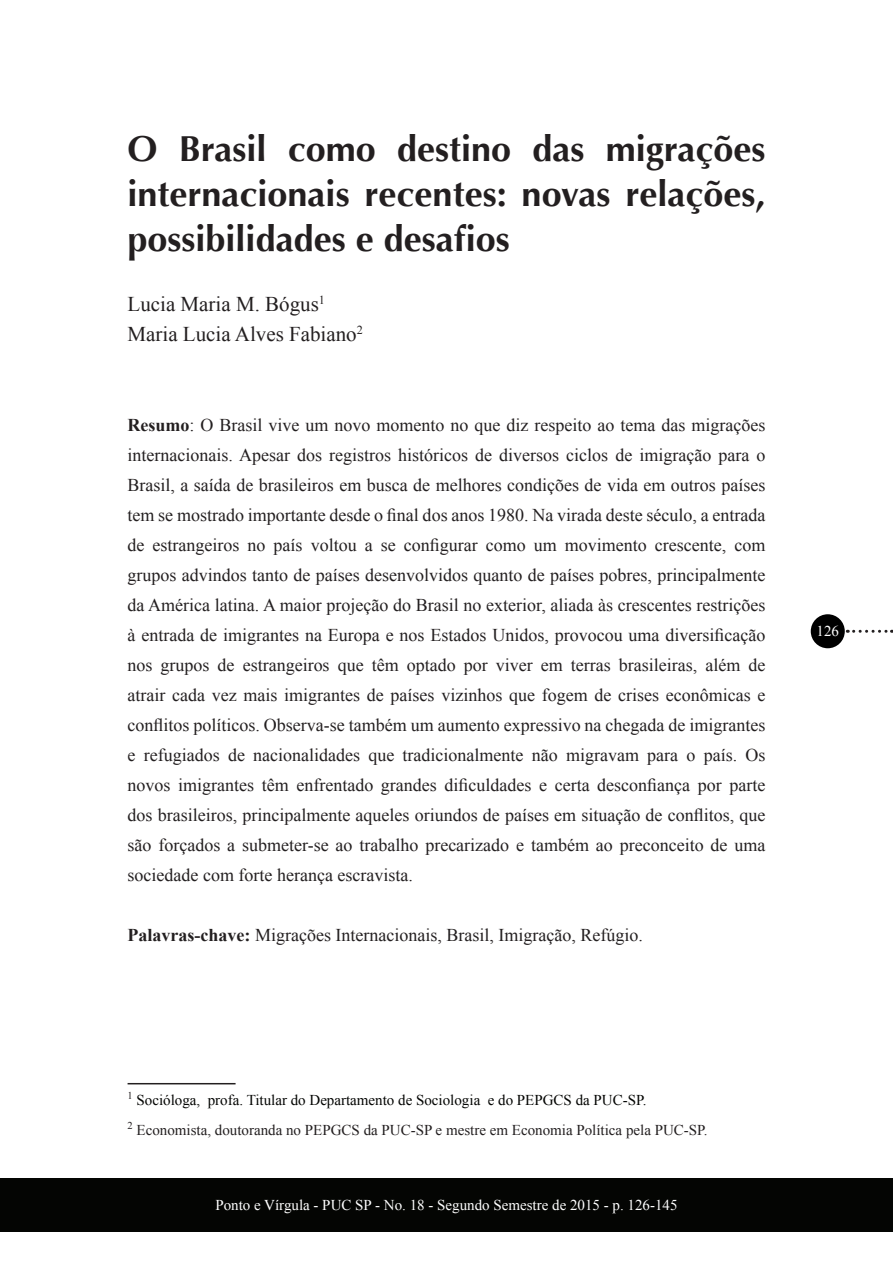
<style>
.page{position:relative;width:893px;height:1263px;background:#fff}
.page>*{position:absolute;margin:0;border:0;box-sizing:border-box;transform-origin:0 0}
.t1{font:700 36px/45px "Optima";color:#231f20;text-align:justify}
.t2{font:21px/30px "Times New Roman";color:#231f20}
.t3{font:18px/30px "Times New Roman";color:#231f20;text-align:justify}
.t4{font:15px/30.2px "Times New Roman";color:#231f20}
.t5{font:15px "Times New Roman";color:#fff}
.s1{font-weight:700}
.s2{color:#040503}
</style>
<div class="page">
<div style="left:0;top:1178px;width:893px;height:54px;background:#040503"></div>
<div style="left:811px;top:614px;width:34px;height:34px;background:#000;border-radius:50%"></div>
<svg style="left:854px;top:630px;width:38px;height:3px"></svg>
<hr style="left:128px;top:1083px;width:108px;height:1px;background:#231f20">
<h1 class="t1" style="left:128px;top:126px;width:639px">O Brasil como destino das migrações internacionais recentes: novas relações, possibilidades e desafios</h1>
<p class="t2" style="left:128px;top:288px;width:237px">Lucia Maria M. Bógus<sup>1<br></sup>Maria Lucia Alves Fabiano<sup>2</sup></p>
<p class="t3" style="left:128px;top:409px;width:639px"><span class="s1">Resumo</span>: O Brasil vive um novo momento no que diz respeito ao tema das migrações internacionais. Apesar dos registros históricos de diversos ciclos de imigração para o Brasil, a saída de brasileiros em busca de melhores condições de vida em outros países tem se mostrado importante desde o final dos anos 1980. Na virada deste século, a entrada de estrangeiros no país voltou a se configurar como um movimento crescente, com grupos advindos tanto de países desenvolvidos quanto de países pobres, principalmente da América latina. A maior projeção do Brasil no exterior, aliada às crescentes restrições à entrada de imigrantes na Europa e nos Estados Unidos, provocou uma diversificação nos grupos de estrangeiros que têm optado por viver em terras brasileiras, além de atrair cada vez mais imigrantes de países vizinhos que fogem de crises econômicas e conflitos políticos. Observa-se também um aumento expressivo na chegada de imigrantes e refugiados de nacionalidades que tradicionalmente não migravam para o país. Os novos imigrantes têm enfrentado grandes dificuldades e certa desconfiança por parte dos brasileiros, principalmente aqueles oriundos de países em situação de conflitos, que são forçados a submeter-se ao trabalho precarizado e também ao preconceito de uma sociedade com forte herança escravista.</p>
<p class="t3" style="left:128px;top:919px;width:517px"><span class="s1">Palavras-chave:</span> Migrações Internacionais, Brasil, Imigração, Refúgio.</p>
<p class="t5" style="left:816px;top:621px;width:24px">126</p>
<p class="t4" style="left:128px;top:1085px;width:582px"><sup>1</sup> <span class="s2">Socióloga, profa. Titular do Departamento de Sociologia e do PEPGCS da PUC-SP.<br></span><sup>2</sup> Economista, doutoranda no PEPGCS da PUC-SP e mestre em Economia Política pela PUC-SP.</p>
<p class="t5" style="left:215px;top:1195px;width:464px">Ponto e Vírgula - PUC SP - No. 18 - Segundo Semestre de 2015 - p. 126-145</p>
</div>
